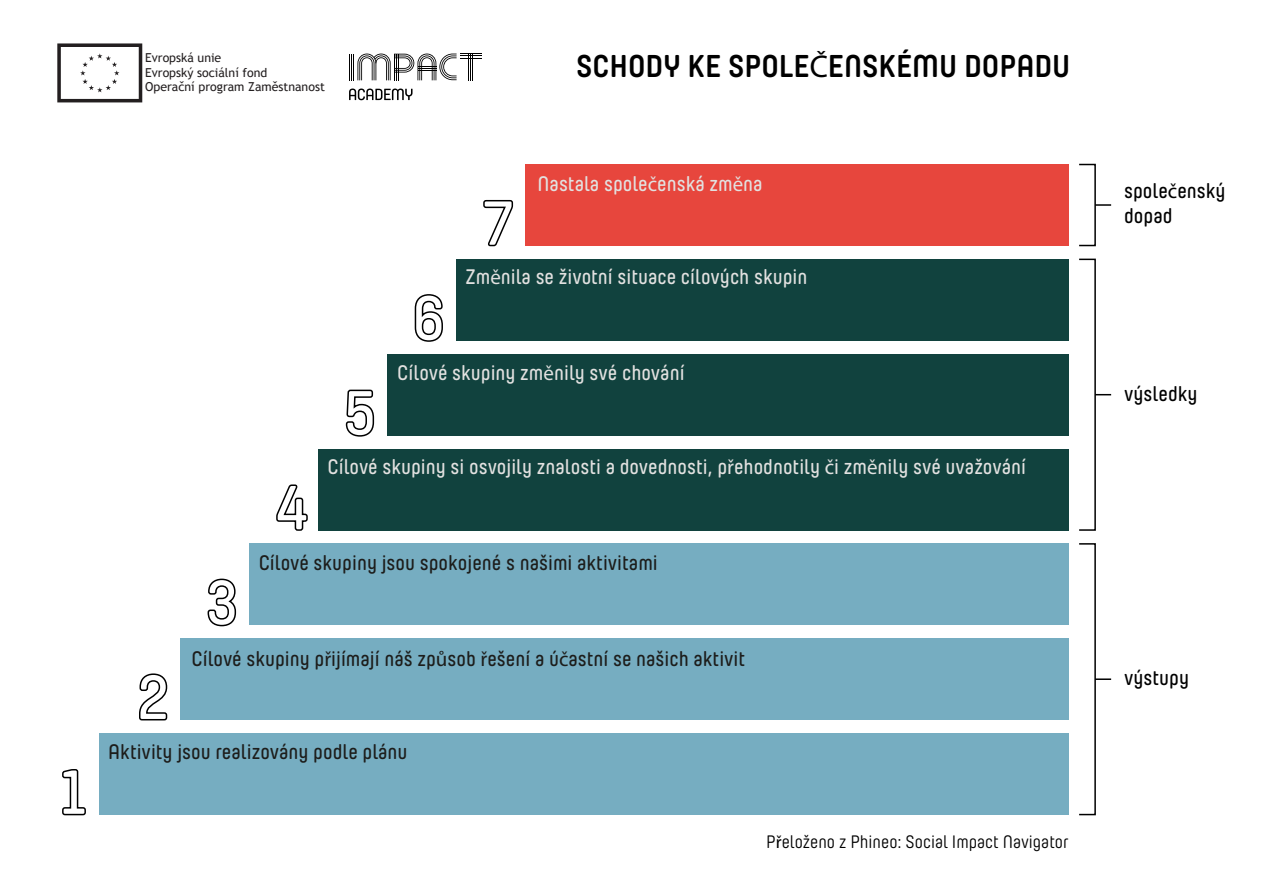
<style>
.page{position:relative;width:1263px;height:893px;background:#fff}
.page>*{position:absolute;margin:0;border:0;box-sizing:border-box;transform-origin:0 0}
.t1{font:700 31.5px "Yummo";color:#000}
.t2{font:600 21px "Yummo";color:#e2e1e0}
.t3{font:600 21px "Yummo";color:#1d1d1b}
.t4{font:600 21px/25.2px "Yummo";color:#000}
.t5{font:18px "Yummo";color:#000}
.t6{font:12.3px/14.2px "Trebuchet MS";color:#231f20}
.s1{font-family:"Myriad Pro";font-weight:400}
.s2{font-family:"Myriad Pro"}
</style>
<div class="page">
<div style="left:99px;top:734px;width:969px;height:81px;background:#76adc1"></div>
<div style="left:180px;top:639px;width:888px;height:81px;background:#76adc1"></div>
<div style="left:249px;top:544px;width:819px;height:81px;background:#76adc1"></div>
<div style="left:318px;top:449px;width:750px;height:81px;background:#11423e"></div>
<div style="left:387px;top:354px;width:681px;height:81px;background:#11423e"></div>
<div style="left:456px;top:259px;width:612px;height:81px;background:#11423e"></div>
<div style="left:525px;top:165px;width:543px;height:80px;background:#e7463d"></div>
<svg style="left:62px;top:769px;width:24px;height:47px"></svg>
<svg style="left:139px;top:673px;width:29px;height:48px"></svg>
<svg style="left:207px;top:578px;width:30px;height:49px"></svg>
<svg style="left:276px;top:484px;width:32px;height:47px"></svg>
<svg style="left:345px;top:389px;width:30px;height:48px"></svg>
<svg style="left:414px;top:294px;width:29px;height:48px"></svg>
<svg style="left:483px;top:199px;width:31px;height:48px"></svg>
<div style="left:1078px;top:543px;width:18px;height:272px;border:2px solid #000"></div>
<svg style="left:1095px;top:678px;width:16px;height:2px"></svg>
<svg style="left:1096px;top:394px;width:15px;height:1px"></svg>
<svg style="left:1096px;top:204px;width:15px;height:2px"></svg>
<div style="left:1078px;top:259px;width:18px;height:272px;border:2px solid #000"></div>
<div style="left:1078px;top:164px;width:18px;height:82px;border:2px solid #000"></div>
<svg style="left:349px;top:89px;width:63px;height:11px"></svg>
<svg style="left:349px;top:54px;width:132px;height:26px"></svg>
<svg style="left:57px;top:43px;width:85px;height:59px"></svg>
<p class="t6" style="left:145px;top:51px;width:181px">Evropská unie<br>Evropský sociální fond<br>Operační program Zaměstnanost</p>
<h1 class="t1" style="left:576px;top:37px;width:496px">SCHODY KE SPOLE<span class="s1">Č</span>ENSKÉMU DOPADU</h1>
<p class="t2" style="left:537px;top:167px;width:227px">Nastala spole<span class="s1">č</span>enská zm<span class="s1">ě</span>na</p>
<p class="t2" style="left:465px;top:260px;width:343px">Zm<span class="s1">ě</span>nila se životní situace cílových skupin</p>
<p class="t2" style="left:397px;top:356px;width:289px">Cílové skupiny zm<span class="s1">ě</span>nily své chování</p>
<p class="t2" style="left:327px;top:450px;width:700px">Cílové skupiny si osvojily znalosti a dovednosti, p<span class="s1">ř</span>ehodnotily <span class="s1">č</span>i zm<span class="s1">ě</span>nily své uvažování</p>
<p class="t3" style="left:259px;top:546px;width:401px">Cílové skupiny jsou spokojené s našimi aktivitami</p>
<p class="t3" style="left:191px;top:642px;width:555px">Cílové skupiny p<span class="s1">ř</span>ijímají náš zp<span class="s1">ů</span>sob <span class="s1">ř</span>ešení a ú<span class="s1">č</span>astní se našich aktivit</p>
<p class="t3" style="left:108px;top:735px;width:301px">Aktivity jsou realizovány podle plánu</p>
<p class="t5" style="left:766px;top:829px;width:304px">P<span class="s2">ř</span>eloženo z Phineo: Social Impact Navigator</p>
<p class="t4" style="left:1124px;top:176px;width:103px">spole<span class="s1">č</span>enský dopad</p>
<p class="t4" style="left:1124px;top:379px;width:75px">výsledky</p>
<p class="t4" style="left:1124px;top:663px;width:67px">výstupy</p>
</div>
